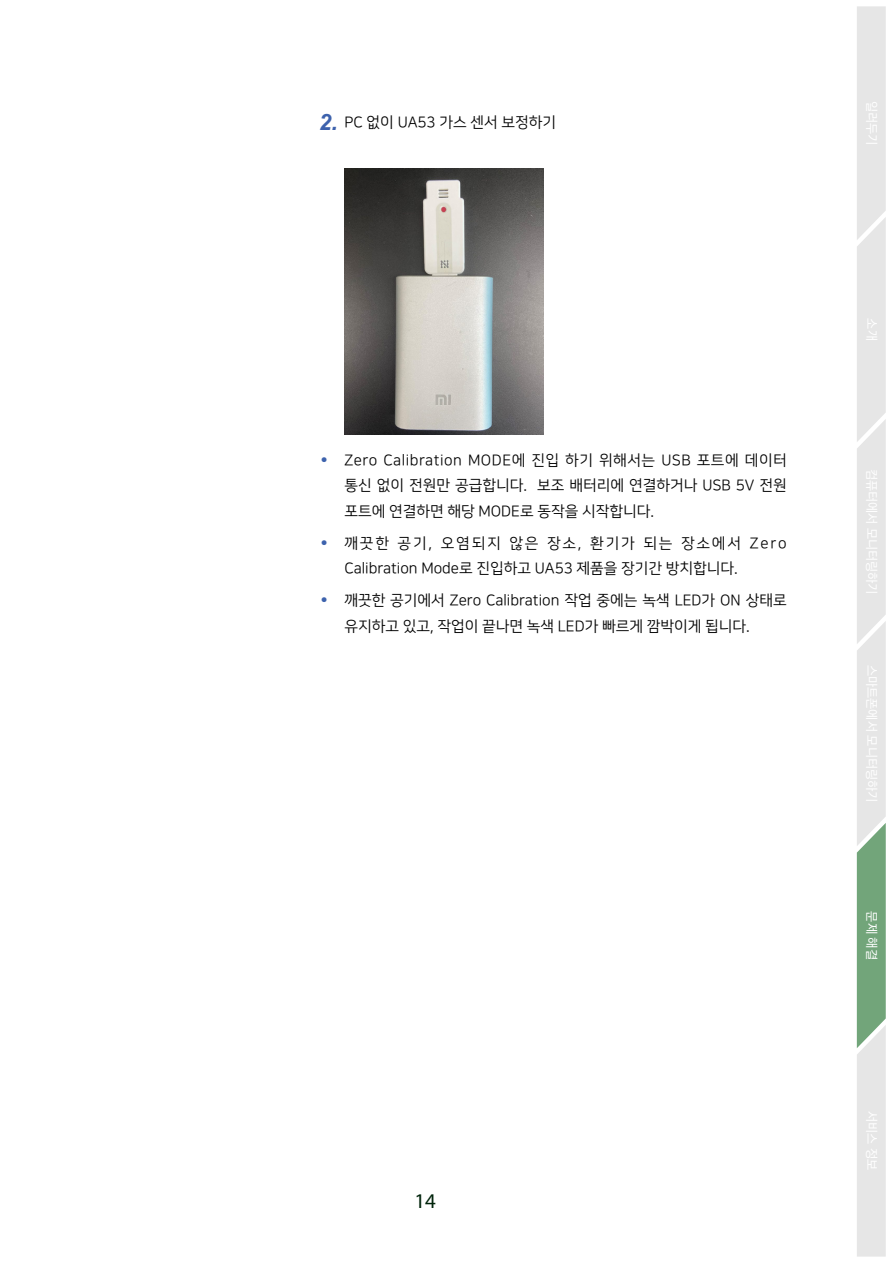
<style>
.page{position:relative;width:893px;height:1263px;background:#fff}
.page>*{position:absolute;margin:0;border:0;box-sizing:border-box;transform-origin:0 0}
.t1{font:21px "Myriad Pro";color:#00240b}
.t2{font:15px/25.5px "Nanum Square R";color:#000}
.t3{font:500 12.75px "Ko Pub World Dotum";color:#fff}
.s1{font-family:"Arial";font-weight:700;font-style:italic;font-size:22.5px;color:#3d62ad}
</style>
<div class="page">
<svg style="left:857px;top:6px;width:29px;height:1250px;background:#d4dcd6"></svg>
<img style="left:344px;top:168px;width:200px;height:266px">
<p class="t2" style="left:319px;top:110px;width:239px"><span class="s1">2.</span> PC 없이 UA53 가스 센서 보정하기</p>
<p class="t2" style="left:344px;top:448px;width:444px;text-align:justify;text-indent:-23px"><sup>●</sup> Zero Calibration MODE에 진입 하기 위해서는 USB 포트에 데이터 통신 없이 전원만 공급합니다. 보조 배터리에 연결하거나 USB 5V 전원 포트에 연결하면 해당 MODE로 동작을 시작합니다.</p>
<p class="t2" style="left:344px;top:531px;width:444px;text-indent:-23px"><sup>●</sup> 깨끗한 공기, 오염되지 않은 장소, 환기가 되는 장소에서 Zero<br>Calibration Mode로 진입하고 UA53 제품을 장기간 방치합니다.</p>
<p class="t2" style="left:344px;top:588px;width:444px;text-indent:-23px"><sup>●</sup> 깨끗한 공기에서 Zero Calibration 작업 중에는 녹색 LED가 ON 상태로 유지하고 있고, 작업이 끝나면 녹색 LED가 빠르게 깜박이게 됩니다.</p>
<p class="t3" style="left:881px;top:318px;width:24px;rotate:90deg">소개</p>
<h1 class="t1" style="left:414px;top:1188px;width:23px">14</h1>
<p class="t3" style="left:881px;top:911px;width:50px;rotate:90deg">문제 해결</p>
</div>
